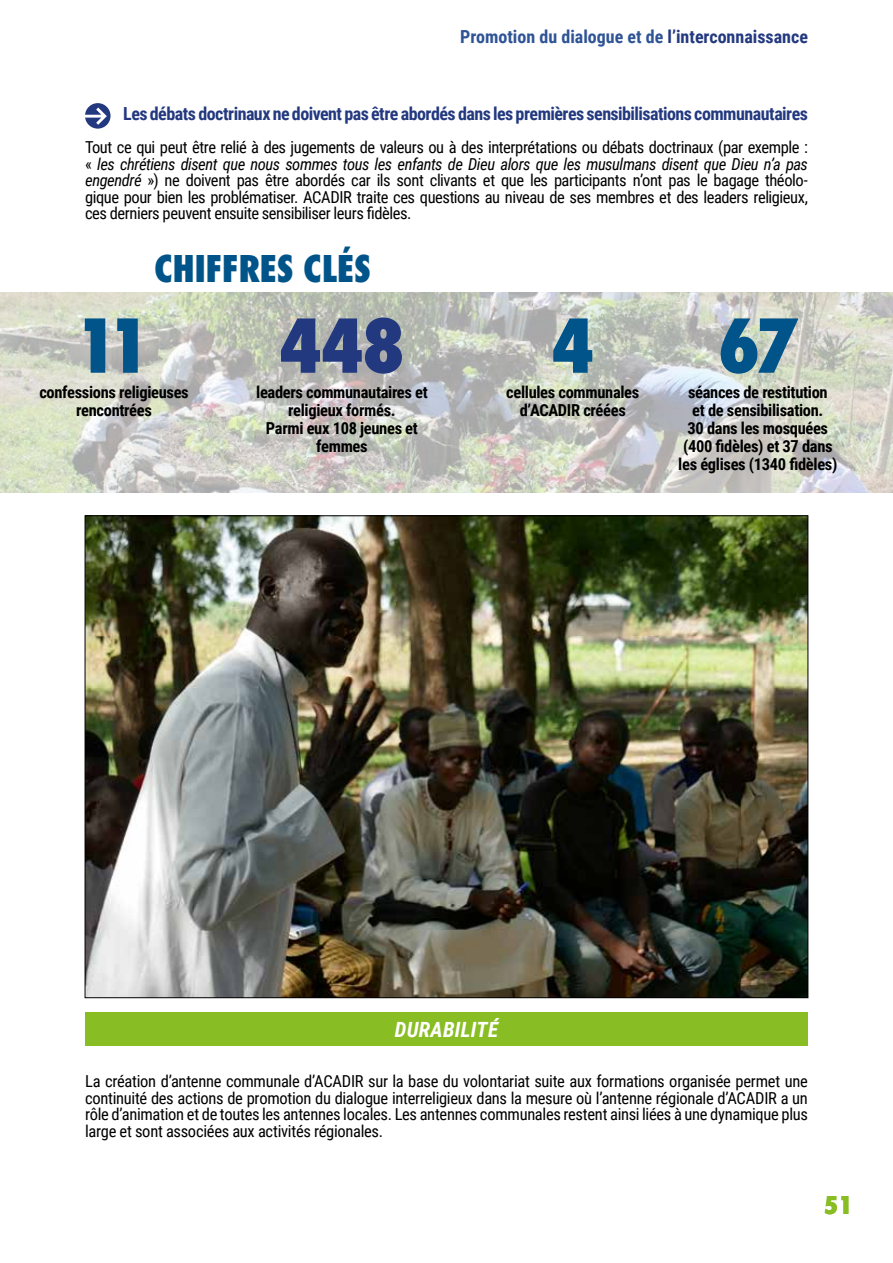
<style>
.page{position:relative;width:893px;height:1263px;background:#fff}
.page>*{position:absolute;margin:0;border:0;box-sizing:border-box;transform-origin:0 0}
.t1{font:800 condensed 72px "Futura LT";color:#005489}
.t2{font:800 condensed 72px "Futura LT";color:#23397f}
.t3{font:800 condensed 36px "Futura LT";letter-spacing:-.02em;color:#005489}
.t4{font:800 condensed 24px "Futura LT";color:#89bd24}
.t5{font:italic 700 21px "Roboto Condensed";letter-spacing:.015em;color:#fff}
.t6{font:700 18px "Roboto Condensed";letter-spacing:-.03em;color:#23397f}
.t7{font:700 18px "Roboto Condensed";color:#2f5496}
.t8{font:16.5px/16.5px "Roboto Condensed";letter-spacing:-.02em;color:#000;text-align:justify}
.t9{font:700 16.5px/18px "Roboto Condensed";letter-spacing:-.02em;color:#000;text-align:center}
.s1{color:#23397f}
.s2{font-style:italic}
</style>
<div class="page">
<svg style="left:85px;top:103px;width:26px;height:26px"></svg>
<img style="left:87px;top:517px;width:719px;height:479px">
<img style="left:0;top:293px;width:893px;height:199px">
<div style="left:85px;top:1012px;width:723px;height:34px;background:#89bd24"></div>
<p class="t7" style="left:460px;top:24px;width:349px">Promotion du dialogue et de <span class="s1">l’interconnaissance</span></p>
<p class="t6" style="left:123px;top:101px;width:686px">Les débats doctrinaux ne doivent pas être abordés dans les premières sensibilisations communautaires</p>
<p class="t8" style="left:85px;top:139px;width:724px">Tout ce qui peut être relié à des jugements de valeurs ou à des interprétations ou débats doctrinaux (par exemple : « <span class="s2">les chrétiens disent que nous sommes tous les enfants de Dieu alors que les musulmans disent que Dieu n’a pas engendré</span> ») ne doivent pas être abordés car ils sont clivants et que les participants n’ont pas le bagage théolo&shy;gique pour bien les problématiser. ACADIR traite ces questions au niveau de ses membres et des leaders religieux, ces derniers peuvent ensuite sensibiliser leurs fidèles.</p>
<h2 class="t3" style="left:154px;top:246px;width:219px">CHIFFRES CLÉS</h2>
<h1 class="t1" style="left:74px;top:301px;width:77px">11</h1>
<p class="t9" style="left:39px;top:382px;width:151px">confessions religieuses rencontrées</p>
<h1 class="t2" style="left:279px;top:301px;width:128px">448</h1>
<h1 class="t1" style="left:717px;top:301px;width:83px">67</h1>
<p class="t9" style="left:678px;top:382px;width:161px">séances de restitution<br>et de sensibilisation.<br>30 dans les mosquées (400 fidèles) et 37 dans les églises (1340 fidèles)</p>
<h1 class="t1" style="left:551px;top:301px;width:45px">4</h1>
<p class="t9" style="left:506px;top:382px;width:135px">cellules communales d’ACADIR créées</p>
<p class="t9" style="left:256px;top:382px;width:173px">leaders communautaires et religieux formés.<br>Parmi eux 108 jeunes et femmes</p>
<p class="t5" style="left:395px;top:1014px;width:105px">DURABILITÉ</p>
<p class="t8" style="left:85px;top:1072px;width:724px">La création d’antenne communale d’ACADIR sur la base du volontariat suite aux formations organisée permet une continuité des actions de promotion du dialogue interreligieux dans la mesure où l’antenne régionale d’ACADIR a un rôle d’animation et de toutes les antennes locales. Les antennes communales restent ainsi liées à une dynamique plus large et sont associées aux activités régionales.</p>
<h3 class="t4" style="left:824px;top:1190px;width:30px">51</h3>
</div>
